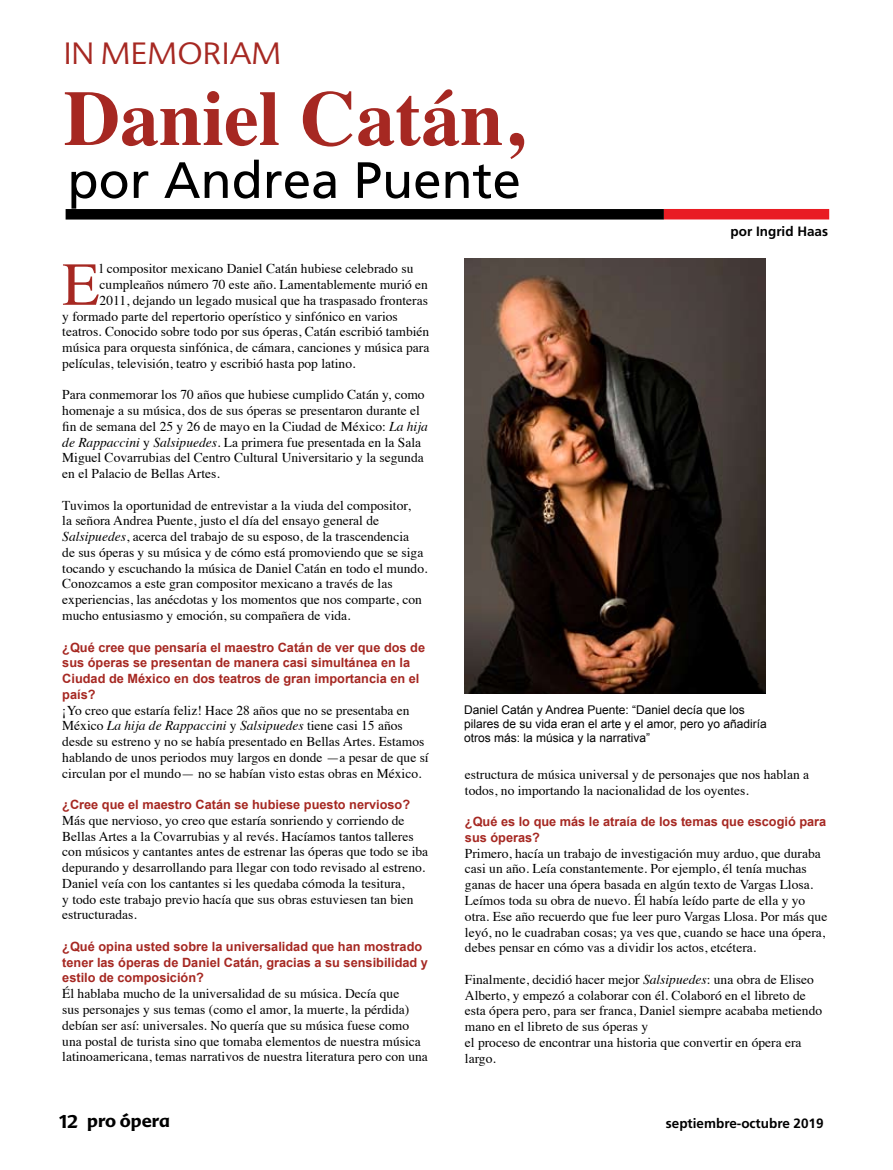
<style>
.page{position:relative;width:893px;height:1170px;background:#fff}
.page>*{position:absolute;margin:0;border:0;box-sizing:border-box;transform-origin:0 0}
.t1{font:700 78px "Times";color:#a62822}
.t2{font:61.05px "Times";color:#a62822}
.t3{font:51px "Frutiger";color:#000}
.t4{font:300 30px "Advert";color:#a62822}
.t5{font:700 18px "Advert";color:#000}
.t6{font:13.5px/15.8px "Times";color:#000}
.t7{font:700 13.5px "Frutiger";color:#000}
.t8{font:700 12.75px/15.8px "Arial";color:#a62822}
.t9{font:12px/14.2px "Arial";color:#000}
.s1{font-style:italic}
</style>
<div class="page">
<img style="left:464px;top:259px;width:301px;height:434px">
<div style="left:66px;top:209px;width:598px;height:10px;background:#000"></div>
<div style="left:664px;top:209px;width:165px;height:10px;background:#e91c23"></div>
<h3 class="t4" style="left:64px;top:35px;width:219px">IN MEMORIAM</h3>
<h1 class="t1" style="left:64px;top:44px;width:461px">Daniel Catán,</h1>
<h3 class="t3" style="left:67px;top:150px;width:455px">por Andrea Puente</h3>
<p class="t7" style="left:731px;top:223px;width:99px">por Ingrid Haas</p>
<h2 class="t2" style="left:62px;top:227px;width:39px">E</h2>
<p class="t6" style="left:100px;top:260px;width:315px">l compositor mexicano Daniel Catán hubiese celebrado su</p>
<p class="t6" style="left:100px;top:275px;width:330px">cumpleaños número 70 este año. Lamentablemente murió en</p>
<p class="t6" style="left:100px;top:291px;width:330px">2011, dejando un legado musical que ha traspasado fronteras</p>
<p class="t6" style="left:62px;top:307px;width:337px">y formado parte del repertorio operístico y sinfónico en varios</p>
<p class="t6" style="left:62px;top:323px;width:369px">teatros. Conocido sobre todo por sus óperas, Catán escribió también</p>
<p class="t6" style="left:62px;top:338px;width:369px">música para orquesta sinfónica, de cámara, canciones y música para</p>
<p class="t6" style="left:62px;top:354px;width:295px">películas, televisión, teatro y escribió hasta pop latino.</p>
<p class="t6" style="left:62px;top:386px;width:367px">Para conmemorar los 70 años que hubiese cumplido Catán y, como homenaje a su música, dos de sus óperas se presentaron durante el fin de semana del 25 y 26 de mayo en la Ciudad de México: <span class="s1">La hija de Rappaccini</span> y <span class="s1">Salsipuedes</span>. La primera fue presentada en la Sala Miguel Covarrubias del Centro Cultural Universitario y la segunda en el Palacio de Bellas Artes.</p>
<p class="t6" style="left:62px;top:496px;width:367px">Tuvimos la oportunidad de entrevistar a la viuda del compositor,<br>la señora Andrea Puente, justo el día del ensayo general de <span class="s1">Salsipuedes</span>, acerca del trabajo de su esposo, de la trascendencia<br>de sus óperas y su música y de cómo está promoviendo que se siga tocando y escuchando la música de Daniel Catán en todo el mundo.<br>Conozcamos a este gran compositor mexicano a través de las experiencias, las anécdotas y los momentos que nos comparte, con mucho entusiasmo y emoción, su compañera de vida.</p>
<p class="t8" style="left:62px;top:639px;width:364px">¿Qué cree que pensaría el maestro Catán de ver que dos de sus óperas se presentan de manera casi simultánea en la Ciudad de México en dos teatros de gran importancia en el país?</p>
<p class="t6" style="left:62px;top:701px;width:368px">¡Yo creo que estaría feliz! Hace 28 años que no se presentaba en México <span class="s1">La hija de Rappaccini</span> y <span class="s1">Salsipuedes</span> tiene casi 15 años desde su estreno y no se había presentado en Bellas Artes. Estamos hablando de unos periodos muy largos en donde —a pesar de que sí circulan por el mundo— no se habían visto estas obras en México.</p>
<p class="t8" style="left:62px;top:797px;width:349px">¿Cree que el maestro Catán se hubiese puesto nervioso?</p>
<p class="t6" style="left:62px;top:811px;width:367px">Más que nervioso, yo creo que estaría sonriendo y corriendo de Bellas Artes a la Covarrubias y al revés. Hacíamos tantos talleres con músicos y cantantes antes de estrenar las óperas que todo se iba depurando y desarrollando para llegar con todo revisado al estreno.<br>Daniel veía con los cantantes si les quedaba cómoda la tesitura,<br>y todo este trabajo previo hacía que sus obras estuviesen tan bien estructuradas.</p>
<p class="t8" style="left:62px;top:938px;width:367px">¿Qué opina usted sobre la universalidad que han mostrado tener las óperas de Daniel Catán, gracias a su sensibilidad y estilo de composición?</p>
<p class="t6" style="left:62px;top:984px;width:367px">Él hablaba mucho de la universalidad de su música. Decía que<br>sus personajes y sus temas (como el amor, la muerte, la pérdida) debían ser así: universales. No quería que su música fuese como una postal de turista sino que tomaba elementos de nuestra música latinoamericana, temas narrativos de nuestra literatura pero con una</p>
<p class="t9" style="left:464px;top:702px;width:304px">Daniel Catán y Andrea Puente: “Daniel decía que los pilares de su vida eran el arte y el amor, pero yo añadiría otros más: la música y la narrativa”</p>
<p class="t6" style="left:465px;top:765px;width:346px">estructura de música universal y de personajes que nos hablan a todos, no importando la nacionalidad de los oyentes.</p>
<p class="t8" style="left:465px;top:814px;width:363px">¿Qué es lo que más le atraía de los temas que escogió para sus óperas?</p>
<p class="t6" style="left:465px;top:844px;width:364px">Primero, hacía un trabajo de investigación muy arduo, que duraba casi un año. Leía constantemente. Por ejemplo, él tenía muchas ganas de hacer una ópera basada en algún texto de Vargas Llosa.<br>Leímos toda su obra de nuevo. Él había leído parte de ella y yo otra. Ese año recuerdo que fue leer puro Vargas Llosa. Por más que leyó, no le cuadraban cosas; ya ves que, cuando se hace una ópera, debes pensar en cómo vas a dividir los actos, etcétera.</p>
<p class="t6" style="left:465px;top:970px;width:359px">Finalmente, decidió hacer mejor <span class="s1">Salsipuedes</span>: una obra de Eliseo Alberto, y empezó a colaborar con él. Colaboró en el libreto de esta ópera pero, para ser franca, Daniel siempre acababa metiendo mano en el libreto de sus óperas y<br>el proceso de encontrar una historia que convertir en ópera era largo.</p>
<h3 class="t5" style="left:59px;top:1109px;width:112px">12 pro ópera</h3>
<p class="t7" style="left:666px;top:1115px;width:159px">septiembre-octubre 2019</p>
</div>
